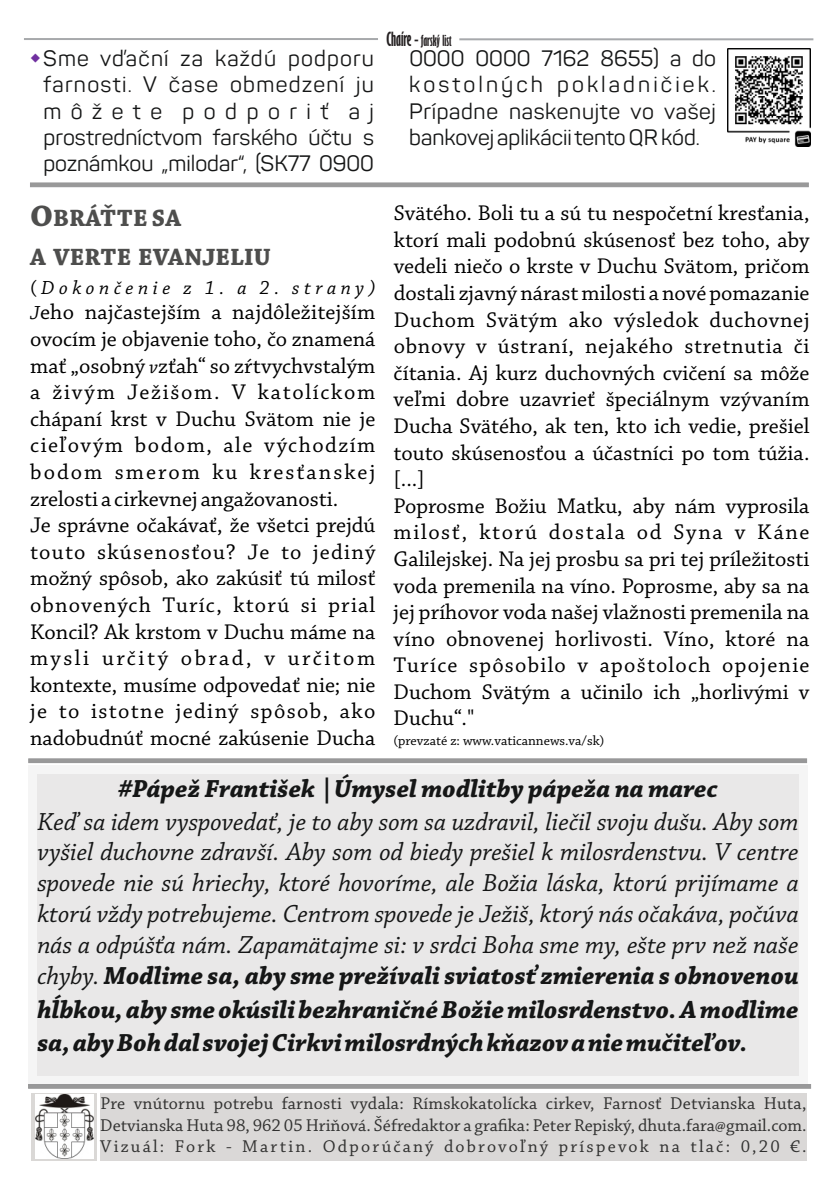
<style>
.page{position:relative;width:840px;height:1191px;background:#fff}
.page>*{position:absolute;margin:0;border:0;box-sizing:border-box;transform-origin:0 0}
.t1{font:italic 26px/31.6px "Chaparral Pro";color:#151616;text-align:justify}
.t2{font:italic 700 26px "Chaparral Pro";color:#151616}
.t3{font:700 24.8px/39px "Chaparral Pro";letter-spacing:.005em;color:#4e4e4d}
.t4{font:22.4px/26.6px "Chaparral Pro";color:#000}
.t5{font:22px/26.4px "Sahar";color:#151616;text-align:justify}
.t6{font:italic 20px "Chaparral Pro";letter-spacing:.225em;color:#000}
.t7{font:18px/21.4px "Chaparral Pro";letter-spacing:.12em;color:#313130;text-align:justify}
.t8{font:14px "Chaparral Pro";color:#000}
.t9{font:700 extra-condensed 14px "Gill Sans";color:#231f20}
.s1{font-size:18px}
.s2{font-size:31.2px}
.s3{font-style:normal}
.s4{font-style:italic;font-size:20px}
.s5{font-weight:700}
</style>
<div class="page">
<hr style="left:459px;top:38px;width:353px;height:2px;background:#a7a9ac">
<hr style="left:24px;top:38px;width:354px;height:2px;background:#a7a9ac">
<div style="left:100px;top:1093px;width:706px;height:68px;background:#dad8d7"></div>
<svg style="left:31px;top:1093px;width:65px;height:68px"></svg>
<div style="left:28px;top:765px;width:779px;height:319px;background:#f5f5f5"></div>
<div style="left:37px;top:774px;width:761px;height:301px;background:#e9e8e8"></div>
<img style="left:35px;top:1094px;width:58px;height:64px">
<svg style="left:28px;top:1084px;width:783px;height:5px;background:#9b9b9c"></svg>
<svg style="left:30px;top:182px;width:779px;height:6px;background:#adadae"></svg>
<img style="left:727px;top:49px;width:82px;height:97px">
<svg style="left:28px;top:758px;width:779px;height:5px;background:#9e9e9f"></svg>
<p class="t9" style="left:386px;top:34px;width:67px"><span class="s1">Chaíre -</span> farský list</p>
<p class="t5" style="left:43px;top:47px;width:332px">Sme vďační za každú podporu farnosti. V čase obmedzení ju môžete podporiť aj prostredníctvom farského účtu s poznámkou „milodar“, (SK77 0900</p>
<p class="t5" style="left:409px;top:48px;width:308px">0000 0000 7162 8655) a do kostolných pokladničiek.<br>Prípadne naskenujte vo vašej bankovej aplikácii tento QR kód.</p>
<p class="t3" style="left:30px;top:201px;width:242px"><span class="s2">O</span>BRÁŤTE SA<br>A VERTE EVANJELIU</p>
<p class="t6" style="left:30px;top:279px;width:346px"><span class="s3">(</span>Dokončenie z 1. a 2. strany)</p>
<p class="t4" style="left:30px;top:301px;width:346px"><span class="s4">J</span>eho najčastejším a najdôležitejším ovocím je objavenie toho, čo znamená mať „osobný <span class="s4">v</span>zťah“ so zŕtvychvstalým a živým Ježišom. V katolíckom chápaní krst v Duchu Svätom nie je cieľovým bodom, ale východzím bodom smerom ku kresťanskej zrelosti a cirkevnej angažovanosti.<br>Je správne očakávať, že všetci prejdú touto skúsenosťou? Je to jediný možný spôsob, ako zakúsiť tú milosť obnovených Turíc, ktorú si prial Koncil? Ak krstom v Duchu máme na mysli určitý obrad, v určitom kontexte, musíme odpovedať nie; nie je to istotne jediný spôsob, ako nadobudnúť mocné zakúsenie Ducha</p>
<p class="t4" style="left:393px;top:201px;width:417px">Svätého. Boli tu a sú tu nespočetní kresťania, ktorí mali podobnú skúsenosť bez toho, aby vedeli niečo o krste v Duchu Svätom, pričom dostali zjavný nárast milosti a nové pomazanie Duchom Svätým ako výsledok duchovnej obnovy v ústraní, nejakého stretnutia či čítania. Aj kurz duchovných cvičení sa môže veľmi dobre uzavrieť špeciálnym vzývaním Ducha Svätého, ak ten, kto ich vedie, prešiel touto skúsenosťou a účastníci po tom túžia. [...]<br>Poprosme Božiu Matku, aby nám vyprosila milosť, ktorú dostala od Syna v Káne Galilejskej. Na jej prosbu sa pri tej príležitosti voda premenila na víno. Poprosme, aby sa na jej príhovor voda našej vlažnosti premenila na víno obnovenej horlivosti. Víno, ktoré na Turíce spôsobilo v apoštoloch opojenie Duchom Svätým a učinilo ich „horlivými v Duchu“."</p>
<p class="t8" style="left:393px;top:734px;width:212px">(prevzaté z: www.vaticannews.va/sk)</p>
<p class="t2" style="left:118px;top:778px;width:601px">#Pápež František |Úmysel modlitby pápeža na marec</p>
<p class="t1" style="left:37px;top:807px;width:762px">Keď sa idem vyspovedať, je to aby som sa uzdravil, liečil svoju dušu. Aby som vyšiel duchovne zdravší. Aby som od biedy prešiel k milosrdenstvu. V centre spovede nie sú hriechy, ktoré hovoríme, ale Božia láska, ktorú prijímame a ktorú vždy potrebujeme. Centrom spovede je Ježiš, ktorý nás očakáva, počúva nás a odpúšťa nám. Zapamätajme si: v srdci Boha sme my, ešte prv než naše chyby. <span class="s5">Modlime sa, aby sme prežívali sviatosť zmierenia s obnovenou hĺbkou, aby sme okúsili bezhraničné Božie milosrdenstvo. A modlime sa, aby Boh dal svojej Cirkvi milosrdných kňazov a nie mučiteľov.</span></p>
<p class="t7" style="left:100px;top:1094px;width:707px">Pre vnútornu potrebu farnosti vydala: Rímskokatolícka cirkev, Farnosť Detvianska Huta, Detvianska Huta 98, 962 05 Hriňová. Šéfredaktor a grafika: Peter Repiský, dhuta.fara@gmail.com.<br>Vizuál: Fork - Martin. Odporúčaný dobrovoľný príspevok na tlač: 0,20 €.</p>
</div>
